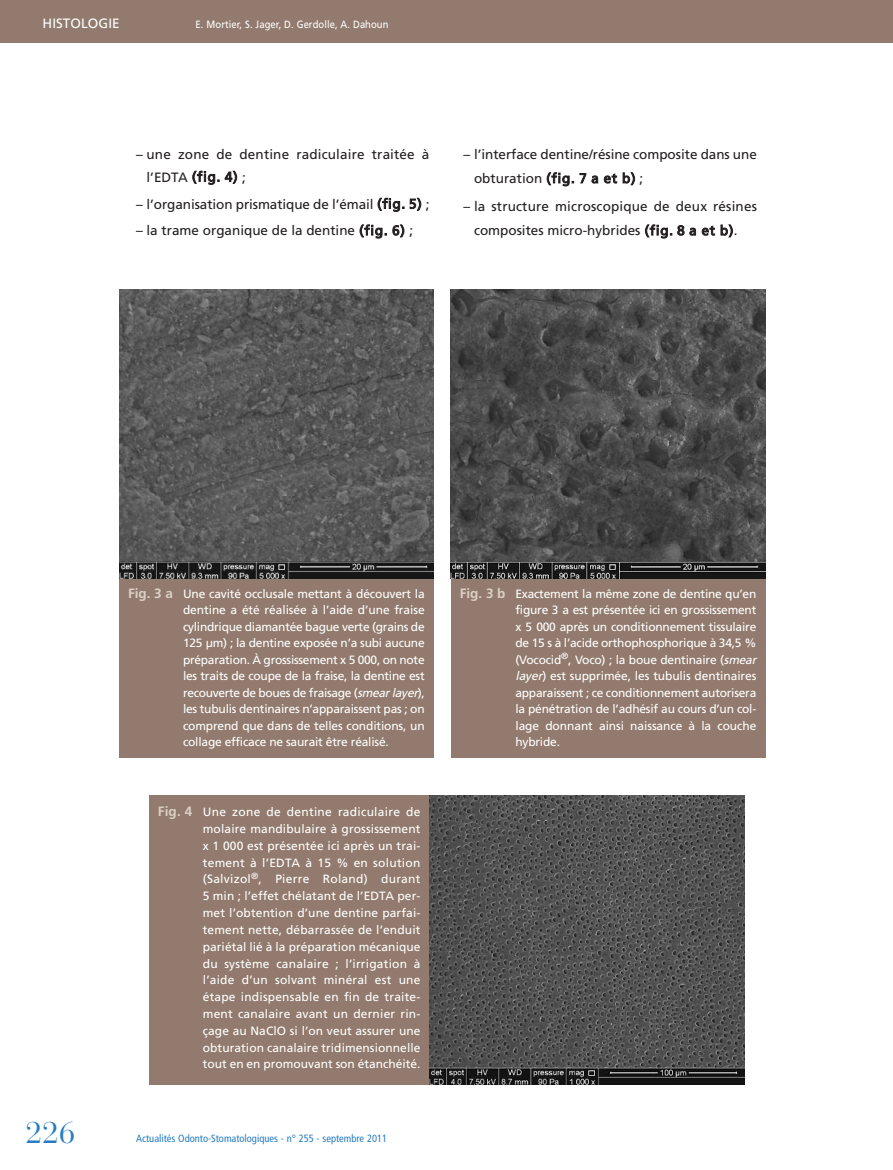
<style>
.page{position:relative;width:893px;height:1170px;background:#fff}
.page>*{position:absolute;margin:0;border:0;box-sizing:border-box;transform-origin:0 0}
.t1{font:30px "Bauer Bodoni";color:#277dc1}
.t2{font:13.5px/24px "Frutiger";color:#231f20}
.t3{font:13.5px "Frutiger";letter-spacing:.005em;color:#fff}
.t4{font:12px/16.5px "Frutiger";letter-spacing:-.015em;color:#fff;text-align:justify}
.t5{font:condensed 10.5px "Frutiger";color:#277dc1}
.t6{font:10.5px "Frutiger";letter-spacing:.005em;color:#fff;scale:.9 1}
.s1{font-weight:700;font-size:13.5px;color:#dbcec4}
.s2{font-style:italic}
</style>
<div class="page">
<div style="left:0;top:0;width:893px;height:43px;background:#927b6e"></div>
<div style="left:451px;top:570px;width:314px;height:187px;background:#927b6e"></div>
<img style="left:451px;top:289px;width:314px;height:289px">
<div style="left:119px;top:570px;width:315px;height:187px;background:#927b6e"></div>
<img style="left:119px;top:289px;width:315px;height:289px">
<div style="left:149px;top:795px;width:280px;height:289px;background:#927b6e"></div>
<img style="left:429px;top:795px;width:315px;height:289px">
<p class="t3" style="left:43px;top:18px;width:79px">HISTOLOGIE</p>
<p class="t6" style="left:196px;top:20px;width:216px">E. Mortier, S. Jager, D. Gerdolle, A. Dahoun</p>
<p class="t2" style="left:147px;top:144px;width:284px;line-height:22.5px;text-indent:-11px">– une zone de dentine radiculaire traitée à l’EDTA (fig. 4) ;</p>
<p class="t2" style="left:136px;top:193px;width:295px">– l’organisation prismatique de l’émail (fig. 5) ;</p>
<p class="t2" style="left:136px;top:220px;width:279px">– la trame organique de la dentine (fig. 6) ;</p>
<p class="t2" style="left:474px;top:143px;width:284px;text-indent:-11px">– l’interface dentine/résine composite dans une obturation (fig. 7 a et b) ;</p>
<p class="t2" style="left:474px;top:196px;width:284px;text-indent:-11px">– la structure microscopique de deux résines composites micro-hybrides (fig. 8 a et b).</p>
<h1 class="t1" style="left:26px;top:1121px;width:52px">226</h1>
<p class="t4" style="left:183px;top:586px;width:243px;text-indent:-55px"><span class="s1">Fig. 3 a</span> Une cavité occlusale mettant à découvert la dentine a été réalisée à l’aide d’une fraise cylindrique diamantée bague verte (grains de 125 µm) ; la dentine exposée n’a subi aucune préparation. À grossissement x 5 000, on note les traits de coupe de la fraise, la dentine est recouverte de boues de fraisage (<span class="s2">smearlayer</span>), les tubulis dentinaires n’apparaissent pas ; on comprend que dans de telles conditions, un collage efficace ne saurait être réalisé.</p>
<p class="t4" style="left:203px;top:804px;width:219px;text-indent:-45px"><span class="s1">Fig. 4</span> Une zone de dentine radiculaire de molaire mandibulaire à grossissement x 1 000 est présentée ici après un trai&shy;tement à l’EDTA à 15 % en solution (Salvizol<sup>®</sup>, Pierre Roland) durant 5 min ; l’effet chélatant de l’EDTA per&shy;met l’obtention d’une dentine parfai&shy;tement nette, débarrassée de l’enduit pariétal lié à la préparation mécanique du système canalaire ; l’irrigation à l’aide d’un solvant minéral est une étape indispensable en fin de traite&shy;ment canalaire avant un dernier rin&shy;çage au NaClO si l’on veut assurer une obturation canalaire tridimensionnelle tout en en promouvant son étanchéité.</p>
<p class="t5" style="left:136px;top:1134px;width:253px">Actualités Odonto-Stomatologiques - n° 255 - septembre 2011</p>
<p class="t4" style="left:515px;top:586px;width:245px;text-align:left;text-indent:-56px"><span class="s1">Fig. 3 b</span> Exactement la même zone de dentine qu’en figure 3 a est présentée ici en grossissement x 5 000 après un conditionnement tissulaire de 15 s à l’acide orthophosphorique à 34,5 % (Vococid<sup>®</sup>, Voco) ; la boue dentinaire (<span class="s2">smear layer</span>) est supprimée, les tubulis dentinaires apparaissent ; ce conditionnement autorisera la pénétration de l’adhésif au cours d’un col&shy;lage donnant ainsi naissance à la couche hybride.</p>
</div>
